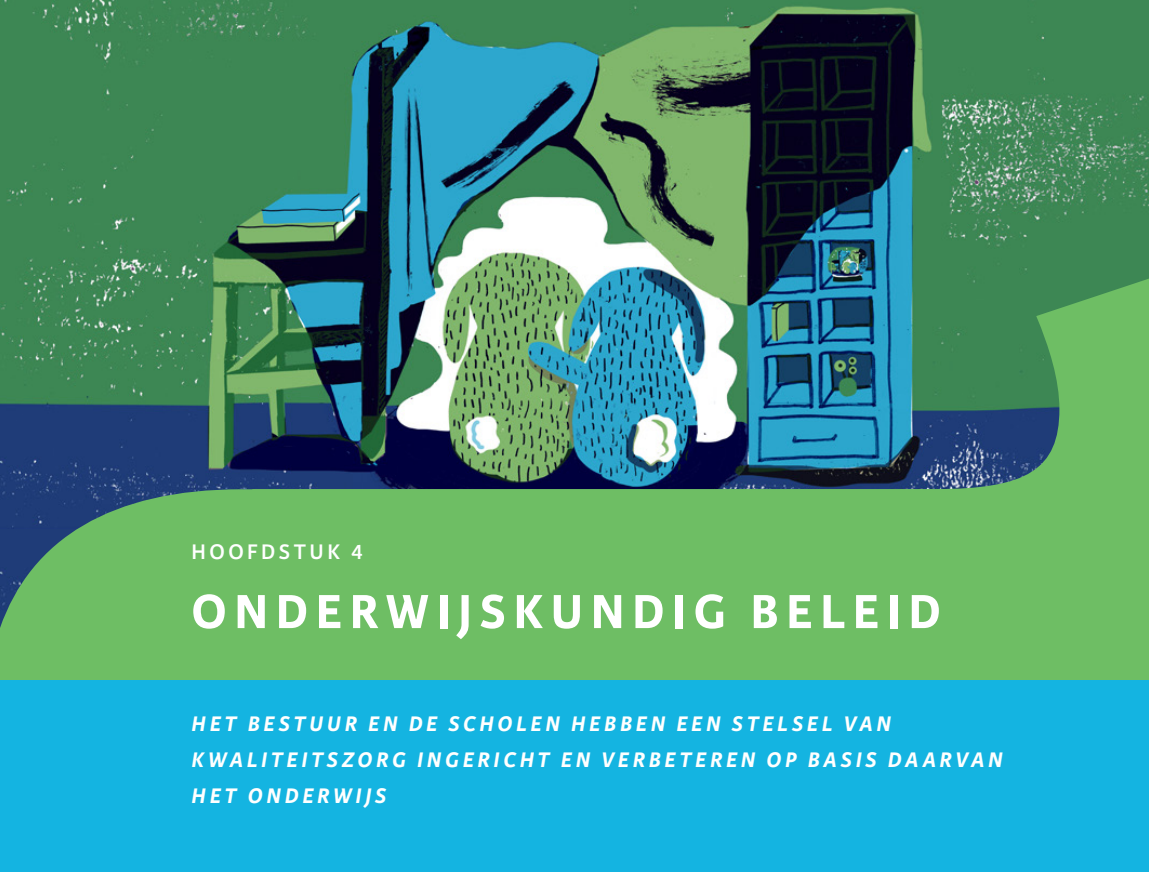
<style>
.page{position:relative;width:1149px;height:872px;background:#fff}
.page>*{position:absolute;margin:0;border:0;box-sizing:border-box;transform-origin:0 0}
.HOOFDSTUKKOP{font:700 51px "Karmina Sans";letter-spacing:.15em;color:#fff}
.streamer{font:italic 700 22.5px/36px "Karmina Sans";letter-spacing:.155em;color:#fff}
.HOOFDSTUKKOP-2{font:600 22.5px "Karmina Sans";letter-spacing:.155em;color:#fff}
</style>
<div class="page">
<img style="left:0;top:0;width:1148px;height:279px">
<svg style="left:0;top:279px;width:1148px;height:401px;background:#559a6e"></svg>
<div style="left:0;top:680px;width:1148px;height:192px;background:#14b4e1"></div>
<p class="HOOFDSTUKKOP-2" style="left:191px;top:539px;width:173px">HOOFDSTUK 4</p>
<p class="HOOFDSTUKKOP" style="left:191px;top:582px;width:750px">ONDERWIJSKUNDIG BELEID</p>
<p class="streamer" style="left:191px;top:705px;width:812px">HET BESTUUR EN DE SCHOLEN HEBBEN EEN STELSEL VAN<br>KWALITEITSZORG INGERICHT EN VERBETEREN OP BASIS DAARVAN<br>HET ONDERWIJS</p>
</div>
